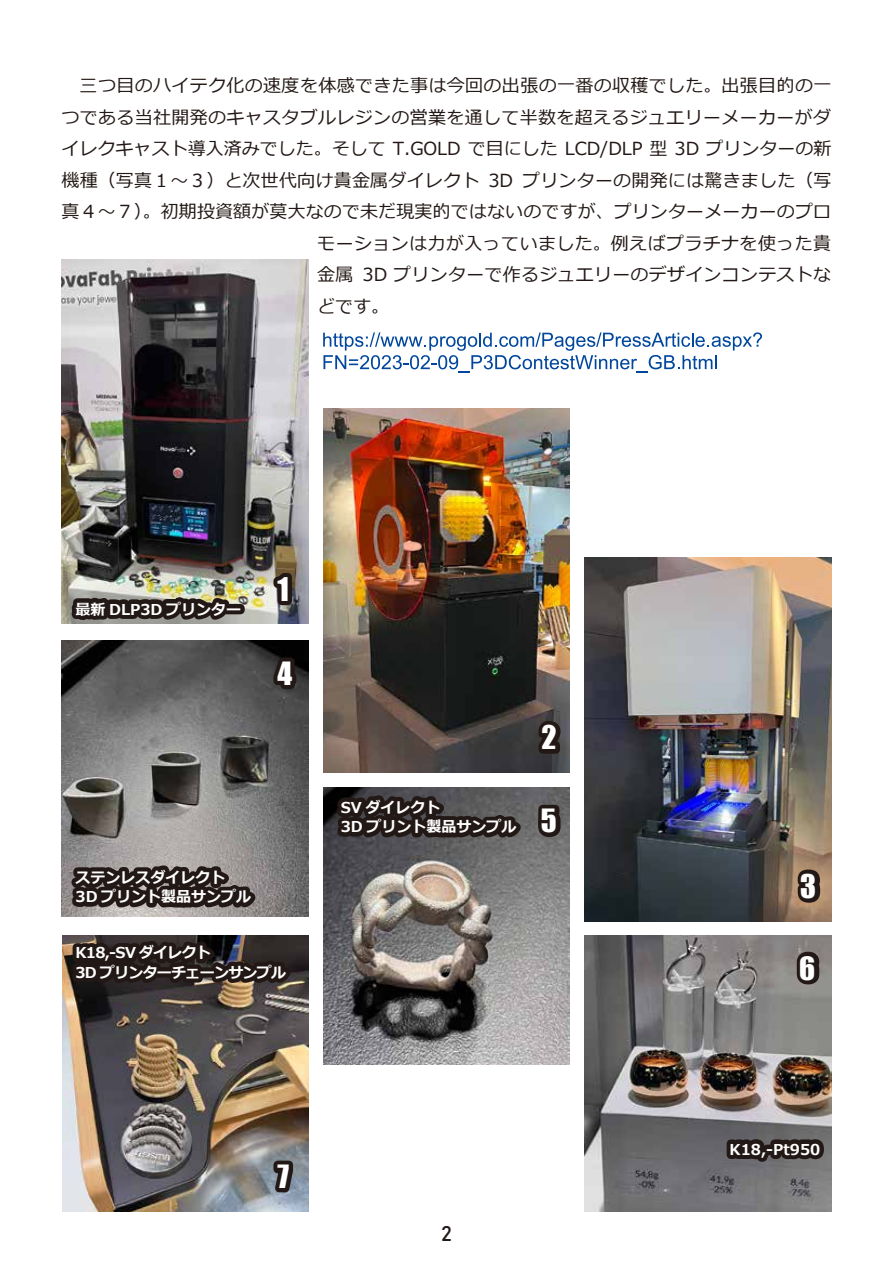
<style>
.page{position:relative;width:893px;height:1263px;background:#fff}
.page>*{position:absolute;margin:0;border:0;box-sizing:border-box;transform-origin:0 0}
.t1{font:30px "Impact";color:#fff}
.t2{font:29.4px "Impact";color:#fff}
.t3{font:21px "Bahnschrift";color:#221815}
.t4{font:18px "Meiryo";letter-spacing:.015em;color:#221815}
.t5{font:700 15px/19.5px "Meiryo";color:#fff}
.t6{font:700 15px/19.5px "Meiryo";letter-spacing:-.05em;color:#fff}
</style>
<div class="page">
<img style="left:62px;top:259px;width:246px;height:365px">
<img style="left:323px;top:408px;width:247px;height:365px">
<img style="left:585px;top:557px;width:246px;height:364px">
<img style="left:323px;top:788px;width:247px;height:276px">
<img style="left:62px;top:640px;width:246px;height:276px">
<img style="left:585px;top:935px;width:246px;height:277px">
<img style="left:63px;top:935px;width:245px;height:277px">
<svg style="left:532px;top:714px;width:35px;height:44px;background:#393334"></svg>
<svg style="left:790px;top:862px;width:37px;height:48px;background:#7b624d"></svg>
<svg style="left:269px;top:565px;width:32px;height:128px;background:#605c5b"></svg>
<svg style="left:534px;top:800px;width:33px;height:44px"></svg>
<svg style="left:790px;top:945px;width:36px;height:58px;background:#6c6764"></svg>
<svg style="left:269px;top:1156px;width:28px;height:41px"></svg>
<img style="left:66px;top:589px;width:169px;height:35px">
<div style="left:223px;top:604px;width:22px;height:10px;border:9px solid #221815"></div>
<svg style="left:330px;top:788px;width:197px;height:56px;background:#3a3535"></svg>
<svg style="left:63px;top:858px;width:199px;height:57px;background:#5d5553"></svg>
<svg style="left:68px;top:935px;width:229px;height:55px;background:#2f2724"></svg>
<svg style="left:722px;top:1132px;width:109px;height:40px;background:#4f4b4b"></svg>
<svg style="left:323px;top:332px;width:439px;height:41px"></svg>
<p class="t4" style="left:80px;top:73px;width:753px">三つ目のハイテク化の速度を体感できた事は今回の出張の一番の収穫でした。出張目的の一</p>
<p class="t4" style="left:62px;top:105px;width:771px">つである当社開発のキャスタブルレジンの営業を通して半数を超えるジュエリーメーカーがダ</p>
<p class="t4" style="left:62px;top:136px;width:771px">イレクキャスト導入済みでした。そして T.GOLD で目にした LCD/DLP 型 3D プリンターの新</p>
<p class="t4" style="left:62px;top:168px;width:771px">機種（写真１～３）と次世代向け貴金属ダイレクト 3D プリンターの開発には驚きました（写</p>
<p class="t4" style="left:62px;top:199px;width:771px">真４～７）。初期投資額が莫大なので未だ現実的ではないのですが、プリンターメーカーのプロ</p>
<p class="t4" style="left:317px;top:231px;width:515px">モーションは力が入っていました。例えばプラチナを使った貴</p>
<p class="t4" style="left:317px;top:262px;width:515px">金属 3D プリンターで作るジュエリーのデザインコンテストな</p>
<p class="t4" style="left:317px;top:294px;width:73px">どです。</p>
<p class="t5" style="left:76px;top:600px;width:167px">最新 DLP3D プリンター</p>
<h1 class="t1" style="left:278px;top:566px;width:13px">1</h1>
<h2 class="t2" style="left:278px;top:651px;width:16px">4</h2>
<p class="t5" style="left:76px;top:868px;width:177px">ステンレスダイレクト<br>3D プリント製品サンプル</p>
<p class="t6" style="left:76px;top:944px;width:212px">K18,-SV ダイレクト<br>3D プリンターチェーンサンプル</p>
<p class="t5" style="left:341px;top:798px;width:177px">SV ダイレクト<br>3D プリント製品サンプル</p>
<h1 class="t1" style="left:542px;top:714px;width:17px">2</h1>
<h2 class="t2" style="left:541px;top:798px;width:17px">5</h2>
<h2 class="t2" style="left:278px;top:1154px;width:13px">7</h2>
<p class="t3" style="left:441px;top:1218px;width:12px">2</p>
<h1 class="t1" style="left:800px;top:863px;width:17px">3</h1>
<h2 class="t2" style="left:799px;top:945px;width:18px">6</h2>
<p class="t5" style="left:730px;top:1140px;width:92px">K18,-Pt950</p>
</div>
